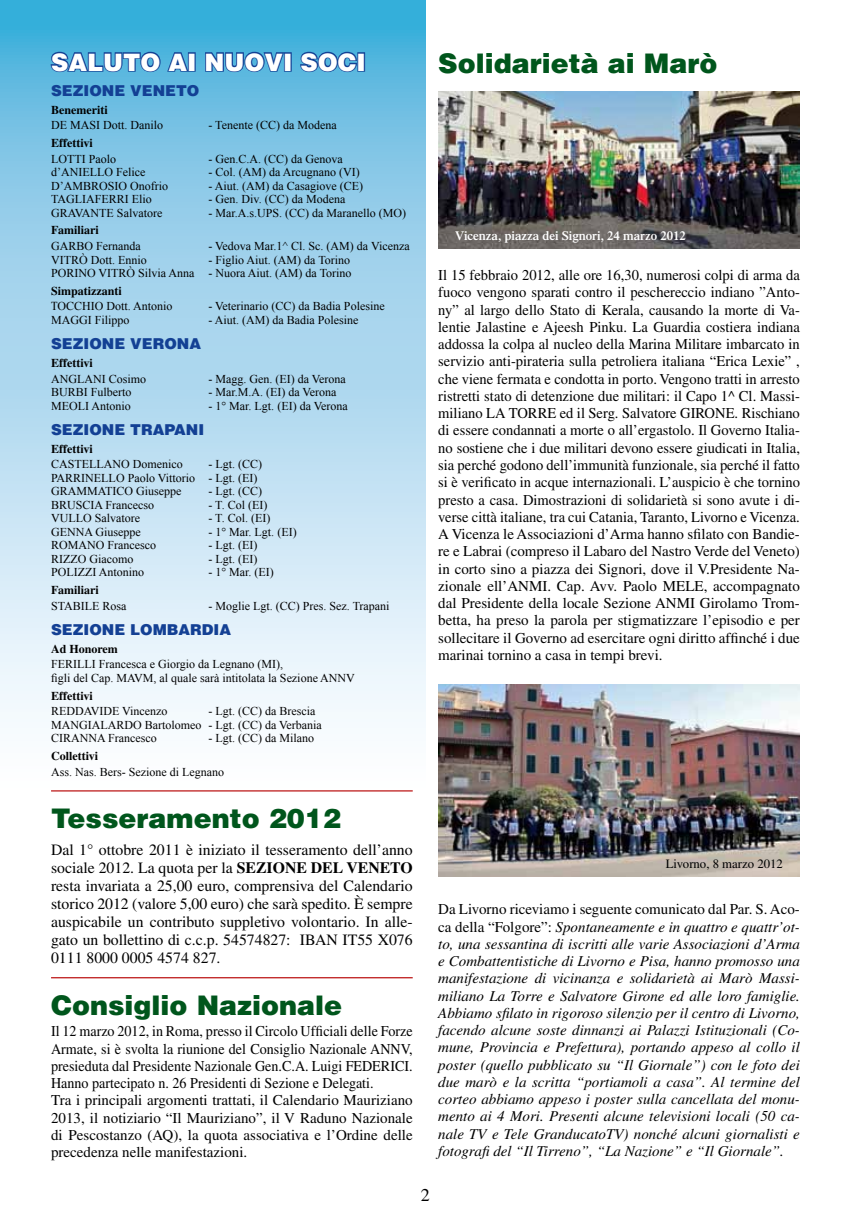
<style>
.page{position:relative;width:851px;height:1221px;background:#fff}
.page>*{position:absolute;margin:0;border:0;box-sizing:border-box;transform-origin:0 0}
.t1{font:900 27px "Helvetica";color:#00561c}
.t2{font:900 24px "Helvetica";color:#fff}
.t3{font:18px "Times";color:#000}
.t4{font:15.75px/18px "Times";color:#000;text-align:justify}
.t5{font:15px/17.2px "Times";color:#000;text-align:justify}
.t6{font:italic 15px/17.2px "Times";color:#000;text-align:justify}
.t7{font:15px/17.2px "Times";color:#000;scale:.94 1}
.t8{font:900 15px "Helvetica";color:#134094}
.t9{font:600 12.75px "Times";color:#fff}
.t10{font:12.75px "Times";color:#000}
.t11{font:12px/13.5px "Times New Roman";color:#000}
.t12{font:700 12px "Times";color:#000}
.s1{font-stretch:condensed}
.s2{font-weight:700}
.s3{font-style:normal}
</style>
<div class="page">
<svg style="left:0;top:0;width:425px;height:722px;background:#aad7ee"></svg>
<hr style="left:51px;top:977px;width:361px;height:1px;background:#bd1a1a">
<hr style="left:51px;top:790px;width:361px;height:1px;background:#bd1a1a">
<img style="left:438px;top:91px;width:361px;height:158px">
<img style="left:438px;top:685px;width:361px;height:191px">
<svg style="left:50px;top:51px;width:140px;height:22px;background:#3987c1"></svg>
<div style="left:188px;top:52px;width:8px;height:20px;border:2px solid #134094"></div>
<svg style="left:204px;top:50px;width:81px;height:23px;background:#3886bf"></svg>
<div style="left:284px;top:52px;width:8px;height:20px;border:2px solid #134094"></div>
<svg style="left:299px;top:51px;width:59px;height:22px"></svg>
<div style="left:357px;top:52px;width:8px;height:20px;border:2px solid #134094"></div>
<h2 class="t2" style="left:51px;top:46px;width:316px">SALUTO AI NUOVI SOCI</h2>
<p class="t8" style="left:51px;top:81px;width:150px">SEZIONE VENETO</p>
<p class="t12" style="left:51px;top:102px;width:58px">Benemeriti</p>
<p class="t11" style="left:51px;top:118px;width:113px">DE MASI Dott. Danilo</p>
<p class="t11" style="left:208px;top:118px;width:130px">- Tenente (CC) da Modena</p>
<p class="t12" style="left:51px;top:136px;width:43px">Effettivi</p>
<p class="t11" style="left:51px;top:152px;width:66px">LOTTI Paolo</p>
<p class="t11" style="left:208px;top:152px;width:136px">- Gen.C.A. (CC) da Genova</p>
<p class="t11" style="left:51px;top:165px;width:96px">d’ANIELLO Felice</p>
<p class="t11" style="left:208px;top:165px;width:153px">- Col. (AM) da Arcugnano (VI)</p>
<p class="t11" style="left:51px;top:179px;width:118px">D’AMBROSIO Onofrio</p>
<p class="t11" style="left:208px;top:179px;width:156px">- Aiut. (AM) da Casagiove (CE)</p>
<p class="t11" style="left:51px;top:192px;width:102px">TAGLIAFERRI Elio</p>
<p class="t11" style="left:208px;top:192px;width:138px">- Gen. Div. (CC) da Modena</p>
<p class="t11" style="left:51px;top:206px;width:113px">GRAVANTE Salvatore</p>
<p class="t11" style="left:208px;top:206px;width:199px">- Mar.A.s.UPS. (CC) da Maranello (MO)</p>
<p class="t12" style="left:51px;top:223px;width:49px">Familiari</p>
<p class="t11" style="left:51px;top:239px;width:91px">GARBO Fernanda</p>
<p class="t11" style="left:208px;top:239px;width:203px">- Vedova Mar.1^ Cl. Sc. (AM) da Vicenza</p>
<p class="t11" style="left:51px;top:252px;width:97px">VITRÒ Dott. Ennio</p>
<p class="t11" style="left:51px;top:252px;width:302px;text-align:right">- Figlio Aiut. (AM) da Torino<br>PORINO VITRÒ Silvia Anna - Nuora Aiut. (AM) da Torino</p>
<p class="t12" style="left:51px;top:283px;width:72px">Simpatizzanti</p>
<p class="t11" style="left:51px;top:299px;width:123px"><span class="s1">T</span>OCCHIO Dott. Antonio</p>
<p class="t11" style="left:208px;top:299px;width:178px">- Veterinario (CC) da Badia Polesine</p>
<p class="t11" style="left:51px;top:313px;width:80px">MAGGI Filippo</p>
<p class="t11" style="left:208px;top:313px;width:151px">- Aiut. (AM) da Badia Polesine</p>
<p class="t8" style="left:51px;top:334px;width:151px">SEZIONE VERONA</p>
<p class="t12" style="left:51px;top:356px;width:43px">Effettivi</p>
<p class="t11" style="left:51px;top:371px;width:96px">ANGLANI Cosimo</p>
<p class="t11" style="left:208px;top:371px;width:139px">- Magg. Gen. (EI) da Verona</p>
<p class="t11" style="left:51px;top:385px;width:82px">BURBI Fulberto</p>
<p class="t11" style="left:208px;top:385px;width:130px">- Mar.M.A. (EI) da Verona</p>
<p class="t11" style="left:51px;top:398px;width:81px">MEOLI Antonio</p>
<p class="t11" style="left:208px;top:398px;width:141px">- 1° Mar. Lgt. (EI) da Verona</p>
<p class="t8" style="left:51px;top:420px;width:155px">SEZIONE TRAPANI</p>
<p class="t12" style="left:51px;top:441px;width:43px">Effettivi</p>
<p class="t11" style="left:51px;top:457px;width:133px">CASTELLANO Domenico</p>
<p class="t11" style="left:51px;top:457px;width:212px;text-indent:157px">- Lgt. (CC)<br>PARRINELLO Paolo Vittorio - Lgt. (EI)<br>GRAMMATICO Giuseppe</p>
<p class="t11" style="left:208px;top:484px;width:55px">- Lgt. (CC)</p>
<p class="t11" style="left:51px;top:498px;width:104px">BRUSCIA Francecso</p>
<p class="t11" style="left:208px;top:498px;width:60px">- T. Col (EI)</p>
<p class="t11" style="left:51px;top:511px;width:90px">VULLO Salvatore</p>
<p class="t11" style="left:208px;top:511px;width:63px">- T. Col. (EI)</p>
<p class="t11" style="left:51px;top:525px;width:91px">GENNA Giuseppe</p>
<p class="t11" style="left:208px;top:525px;width:90px">- 1° Mar. Lgt. (EI)</p>
<p class="t11" style="left:51px;top:538px;width:106px">ROMANO Francesco</p>
<p class="t11" style="left:208px;top:538px;width:50px">- Lgt. (EI)</p>
<p class="t11" style="left:51px;top:552px;width:84px">RIZZO Giacomo</p>
<p class="t11" style="left:208px;top:552px;width:50px">- Lgt. (EI)</p>
<p class="t11" style="left:51px;top:565px;width:94px">POLIZZI Antonino</p>
<p class="t11" style="left:208px;top:565px;width:67px">- 1° Mar. (EI)</p>
<p class="t12" style="left:51px;top:583px;width:49px">Familiari</p>
<p class="t11" style="left:51px;top:598px;width:77px">STABILE Rosa</p>
<p class="t11" style="left:208px;top:598px;width:182px">- Moglie Lgt. (CC) Pres. Sez. Trapani</p>
<p class="t8" style="left:51px;top:620px;width:181px">SEZIONE LOMBARDIA</p>
<p class="t12" style="left:51px;top:641px;width:68px">Ad Honorem</p>
<p class="t11" style="left:51px;top:657px;width:305px">FERILLI Francesca e Giorgio da Legnano (MI),<br>figli del Cap. MAVM, al quale sarà intitolata la Sezione ANNV</p>
<p class="t12" style="left:51px;top:688px;width:43px">Effettivi</p>
<p class="t11" style="left:51px;top:704px;width:118px">REDDAVIDE Vincenzo</p>
<p class="t11" style="left:51px;top:704px;width:272px;text-indent:157px">- Lgt. (CC) da Brescia<br>MANGIALARDO Bartolomeo - Lgt. (CC) da Verbania<br>CIRANNA Francesco</p>
<p class="t11" style="left:208px;top:731px;width:107px">- Lgt. (CC) da Milano</p>
<p class="t12" style="left:51px;top:748px;width:49px">Collettivi</p>
<p class="t11" style="left:51px;top:764px;width:174px">Ass. Nas. Bers- Sezione di Legnano</p>
<h1 class="t1" style="left:438px;top:46px;width:280px">Solidarietà ai Marò</h1>
<p class="t9" style="left:455px;top:228px;width:232px">Vicenza, piazza dei Signori, 24 marzo 2012</p>
<p class="t5" style="left:438px;top:266px;width:363px">Il 15 febbraio 2012, alle ore 16,30, numerosi colpi di arma da fuoco vengono sparati contro il peschereccio indiano ”Anto&shy;ny” al largo dello Stato di Kerala, causando la morte di Va&shy;lentie Jalastine e Ajeesh Pinku. La Guardia costiera indiana addossa la colpa al nucleo della Marina Militare imbarcato in servizio anti-pirateria sulla petroliera italiana “Erica Lexie” , che viene fermata e condotta in porto. Vengono tratti in arresto ristretti stato di detenzione due militari: il Capo 1^ Cl. Massi&shy;miliano LA TORRE ed il Serg. Salvatore GIRONE. Rischiano di essere condannati a morte o all’ergastolo. Il Governo Italia&shy;no sostiene che i due militari devono essere giudicati in Italia, sia perché godono dell’immunità funzionale, sia perché il fatto si è verificato in acque internazionali. L’auspicio è che tornino presto a casa. Dimostrazioni di solidarietà si sono avute i di&shy;verse città italiane, tra cui Catania, Taranto, Livorno e Vicenza.<br>A Vicenza le Associazioni d’Arma hanno sfilato con Bandie&shy;re e Labrai (compreso il Labaro del Nastro Verde del Veneto) in corto sino a piazza dei Signori, dove il V.Presidente Na&shy;zionale ell’ANMI. Cap. Avv. Paolo MELE, accompagnato dal Presidente della locale Sezione ANMI Girolamo Trom&shy;betta, ha preso la parola per stigmatizzare l’episodio e per sollecitare il Governo ad esercitare ogni diritto affinché i due marinai tornino a casa in tempi brevi.</p>
<h1 class="t1" style="left:51px;top:800px;width:291px">Tesseramento 2012</h1>
<p class="t4" style="left:51px;top:840px;width:363px">Dal 1° ottobre 2011 è iniziato il tesseramento dell’anno sociale 2012. La quota per la <span class="s2">Sezione del Veneto </span>resta invariata a 25,00 euro, comprensiva del Calendario storico 2012 (valore 5,00 euro) che sarà spedito. È sempre auspicabile un contributo suppletivo volontario. In alle&shy;gato un bollettino di c.c.p. 54574827: IBAN IT55 X076<br>0111 8000 0005 4574 827.</p>
<h1 class="t1" style="left:51px;top:987px;width:293px">Consiglio Nazionale</h1>
<p class="t7" style="left:51px;top:1022px;width:386px">Il 12 marzo 2012, in Roma, presso il Circolo Ufficiali delle Forze Armate, si è svolta la riunione del Consiglio Nazionale ANNV, presieduta dal Presidente Nazionale Gen.C.A. Luigi FEDERICI.<br>Hanno partecipato n. 26 Presidenti di Sezione e Delegati.<br>Tra i principali argomenti trattati, il Calendario Mauriziano 2013, il notiziario “Il Mauriziano”, il V Raduno Nazionale di Pescostanzo (AQ), la quota associativa e l’Ordine delle precedenza nelle manifestazioni.</p>
<p class="t10" style="left:665px;top:856px;width:118px">Livorno, 8 marzo 2012</p>
<p class="t6" style="left:438px;top:900px;width:363px"><span class="s3">Da Livorno riceviamo i seguente comunicato dal Par. S. Aco&shy;ca della “Folgore”:</span> Spontaneamente e in quattro e quattr’ot&shy;to, una sessantina di iscritti alle varie Associazioni d’Arma e Combattentistiche di Livorno e Pisa, hanno promosso una manifestazione di vicinanza e solidarietà ai Marò Massi&shy;miliano La Torre e Salvatore Girone ed alle loro famiglie.<br>Abbiamo sfilato in rigoroso silenzio per il centro di Livorno, facendo alcune soste dinnanzi ai Palazzi Istituzionali (Co&shy;mune, Provincia e Prefettura), portando appeso al collo il poster (quello pubblicato su “Il Giornale”) con le foto dei due marò e la scritta “portiamoli a casa”. Al termine del corteo abbiamo appeso i poster sulla cancellata del monu&shy;mento ai 4 Mori. Presenti alcune televisioni locali (50 ca&shy;nale TV e Tele GranducatoTV) nonché alcuni giornalisti e fotografi del “Il Tirreno”, “La Nazione” e “Il Giornale”.</p>
<p class="t3" style="left:421px;top:1184px;width:10px">2</p>
</div>
